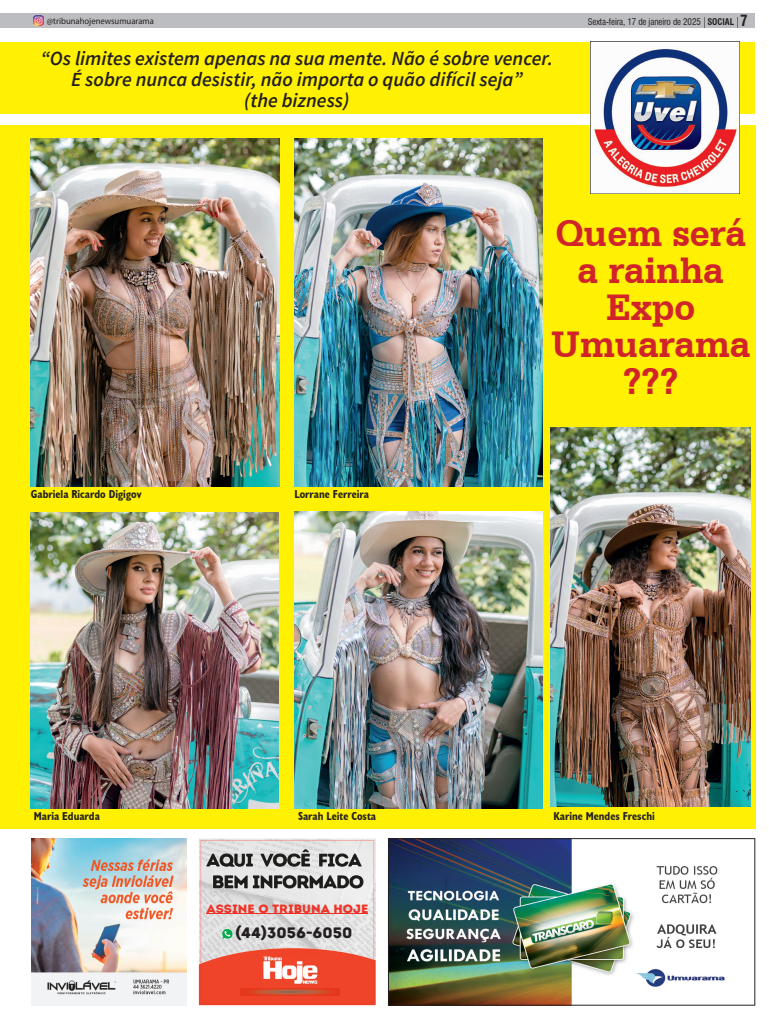
<style>
.page{position:relative;width:769px;height:1017px;background:#fff}
.page>*{position:absolute;margin:0;border:0;box-sizing:border-box;transform-origin:0 0}
.t1{font:700 38.8px/37px "Serifa BT";color:#d1232a;text-align:center}
.t2{font:italic 600 20px/21px "Source Sans Pro";color:#231f20;text-align:center}
.t3{font:15.1px "Intro Rust Base";color:#231f20;scale:1.06 1}
.t4{font:12px "Intro Rust Base";color:#ee3428;scale:1.06 1}
.t5{font:700 condensed 11.5px "Humanist 521 BT";color:#231f20}
.t6{font:condensed 9px "Swiss 721 BT";letter-spacing:-.01em;color:#231f20}
.t7{font:9px "Myriad Pro";color:#231f20;scale:.96 1}
.s1{font-weight:700}
.s2{font-weight:700;font-size:15px}
</style>
<div class="page">
<div style="left:0;top:125px;width:755px;height:704px;background:#fff101"></div>
<div style="left:0;top:13px;width:754px;height:15px;background:#bcbdc0"></div>
<div style="left:0;top:42px;width:754px;height:71px;background:#fff101"></div>
<svg style="left:34px;top:16px;width:9px;height:10px"></svg>
<img style="left:590px;top:42px;width:149px;height:152px">
<img style="left:31px;top:839px;width:155px;height:166px">
<img style="left:375px;top:839px;width:1px;height:121px">
<svg style="left:199px;top:840px;width:176px;height:165px"></svg>
<img style="left:261px;top:957px;width:58px;height:29px">
<img style="left:240px;top:989px;width:99px;height:6px">
<hr style="left:206px;top:913px;width:162px;height:1px;background:#ee3428">
<img style="left:205px;top:848px;width:159px;height:46px">
<img style="left:388px;top:838px;width:367px;height:168px">
<img style="left:31px;top:139px;width:248px;height:347px">
<img style="left:294px;top:139px;width:248px;height:347px">
<img style="left:31px;top:513px;width:248px;height:295px">
<img style="left:294px;top:511px;width:248px;height:297px">
<img style="left:550px;top:428px;width:200px;height:379px">
<p class="t7" style="left:47px;top:16px;width:113px">@tribunahojenewsumuarama</p>
<p class="t2" style="left:41px;top:48px;width:513px">“Os limites existem apenas na sua mente. Não é sobre vencer.<br>É sobre nunca desistir, não importa o quão difícil seja”<br>(the bizness)</p>
<p class="t6" style="left:587px;top:17px;width:161px">Sexta-feira, 17 de janeiro de 2025 <span class="s1">SOCIAL</span> <span class="s2">7</span></p>
<p class="t5" style="left:31px;top:487px;width:112px">Gabriela Ricardo Digigov</p>
<p class="t5" style="left:294px;top:487px;width:76px">Lorrane Ferreira</p>
<h1 class="t1" style="left:551px;top:214px;width:201px">Quem será a rainha<br>Expo<br>Umuarama ???</h1>
<p class="t5" style="left:34px;top:809px;width:67px">Maria Eduarda</p>
<p class="t5" style="left:298px;top:809px;width:80px">Sarah Leite Costa</p>
<p class="t5" style="left:553px;top:809px;width:103px">Karine Mendes Freschi</p>
<p class="t4" style="left:206px;top:901px;width:154px">ASSINE O TRIBUNA HOJE</p>
<p class="t3" style="left:235px;top:923px;width:112px">(44)3056-6050</p>
</div>
